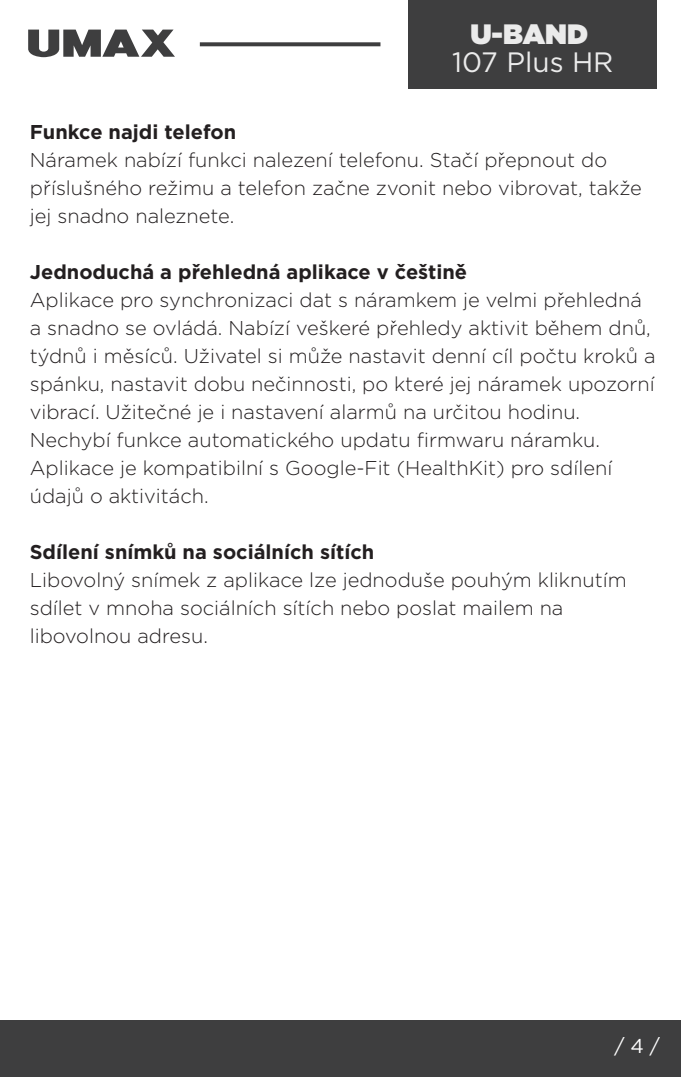
<style>
.page{position:relative;width:681px;height:1077px;background:#fff}
.page>*{position:absolute;margin:0;border:0;box-sizing:border-box;transform-origin:0 0}
.t1{font:28px "Gotham";color:#fff}
.t2{font:900 28px "Gotham";color:#fff}
.t3{font:300 20px/28px "Gotham";color:#231f20}
.t4{font:700 20px "Gotham";color:#231f20}
.t5{font:20px "Gotham";color:#fff}
</style>
<div class="page">
<div style="left:0;top:1020px;width:680px;height:56px;background:#3e3e3f"></div>
<hr style="left:680px;top:1020px;width:1px;height:56px;background:#3e3e3f">
<div style="left:408px;top:0;width:249px;height:89px;background:#3e3e3f"></div>
<svg style="left:28px;top:30px;width:147px;height:27px"></svg>
<svg style="left:200px;top:42px;width:180px;height:4px"></svg>
<h1 class="t2" style="left:470px;top:14px;width:119px">U-BAND</h1>
<h1 class="t1" style="left:452px;top:44px;width:163px">107 Plus HR</h1>
<p class="t4" style="left:30px;top:118px;width:208px">Funkce najdi telefon</p>
<p class="t3" style="left:30px;top:145px;width:613px">Náramek nabízí funkci nalezení telefonu. Stačí přepnout do příslušného režimu a telefon začne zvonit nebo vibrovat, takže jej snadno naleznete.</p>
<p class="t4" style="left:30px;top:258px;width:439px">Jednoduchá a přehledná aplikace v češtině</p>
<p class="t3" style="left:30px;top:285px;width:627px">Aplikace pro synchronizaci dat s náramkem je velmi přehledná a snadno se ovládá. Nabízí veškeré přehledy aktivit během dnů, týdnů i měsíců. Uživatel si může nastavit denní cíl počtu kroků a spánku, nastavit dobu nečinnosti, po které jej náramek upozorní vibrací. Užitečné je i nastavení alarmů na určitou hodinu.<br>Nechybí funkce automatického updatu firmwaru náramku.<br>Aplikace je kompatibilní s Google-Fit (HealthKit) pro sdílení údajů o aktivitách.</p>
<p class="t4" style="left:30px;top:538px;width:346px">Sdílení snímků na sociálních sítích</p>
<p class="t3" style="left:30px;top:565px;width:598px">Libovolný snímek z aplikace lze jednoduše pouhým kliknutím sdílet v mnoha sociálních sítích nebo poslat mailem na libovolnou adresu.</p>
<p class="t5" style="left:614px;top:1033px;width:47px">/ 4 /</p>
</div>
